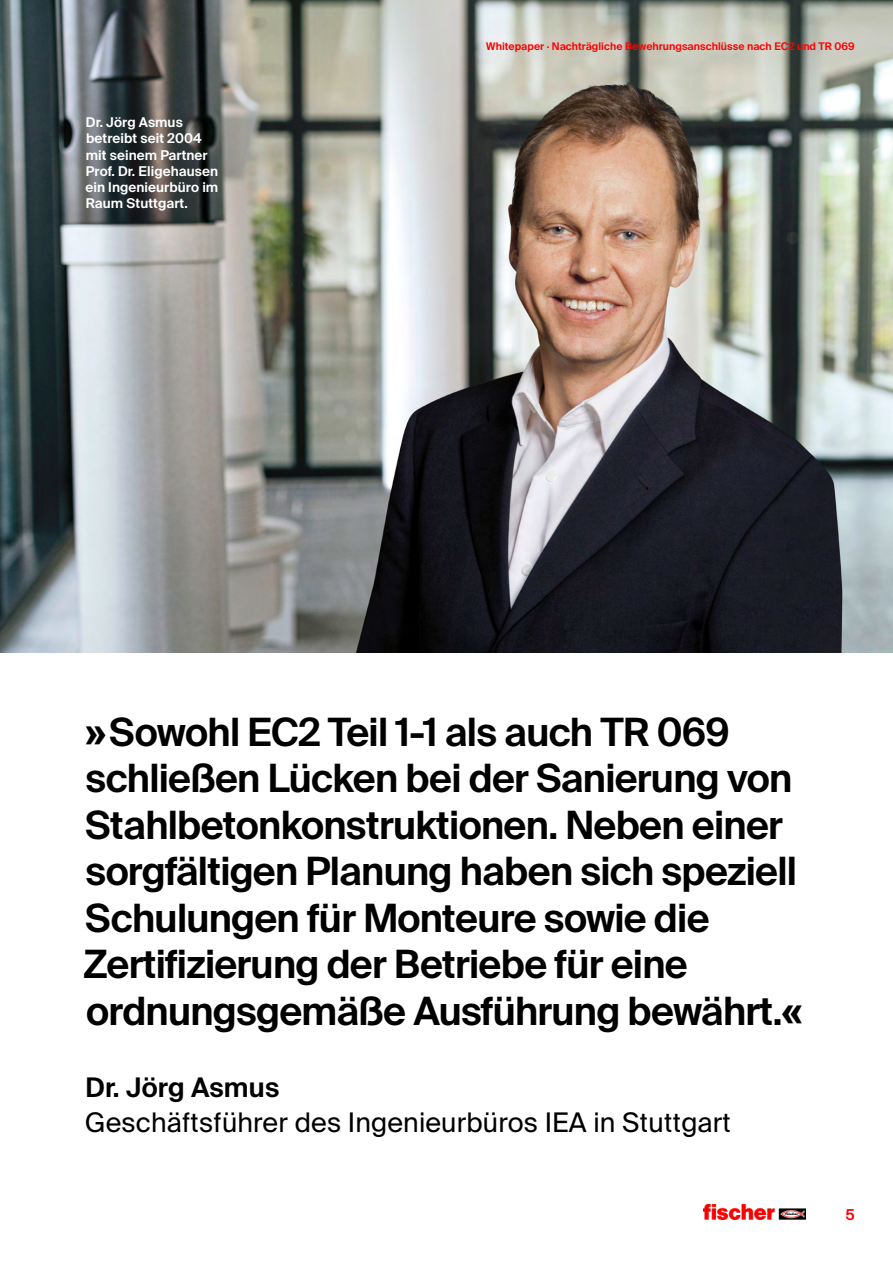
<style>
.page{position:relative;width:893px;height:1263px;background:#fff}
.page>*{position:absolute;margin:0;border:0;box-sizing:border-box;transform-origin:0 0}
.t1{font:600 39px/46.5px "fischerstrong";letter-spacing:-.02em;color:#000}
.t2{font:27px "fischerstrong";letter-spacing:.005em;color:#000}
.t3{font:600 27px "fischerstrong";letter-spacing:.005em;color:#000}
.t4{font:600 15px "fischerstrong";color:#f00}
.t5{font:600 13.5px/16.2px "fischerstrong";letter-spacing:.005em;color:#fff}
.t6{font:600 10.5px "fischerstrong";letter-spacing:.005em;color:#f00}
</style>
<div class="page">
<img style="left:0;top:0;width:893px;height:652px">
<img style="left:704px;top:1204px;width:102px;height:16px">
<p class="t5" style="left:85px;top:114px;width:134px">Dr. Jörg Asmus betreibt seit 2004 mit seinem Partner<br>Prof. Dr. Eligehausen ein Ingenieurbüro im<br>Raum Stuttgart.</p>
<p class="t6" style="left:486px;top:41px;width:370px">Whitepaper · Nachträgliche Bewehrungsanschlüsse nach EC2 und TR 069</p>
<p class="t1" style="left:83px;top:709px;width:721px">»Sowohl EC2 Teil 1-1 als auch TR 069 schließen Lücken bei der Sanierung von Stahlbetonkonstruktionen. Neben einer sorgfältigen Planung haben sich speziell Schulungen für Monteure sowie die Zertifizierung der Betriebe für eine ordnungsgemäße Ausführung bewährt.«</p>
<p class="t3" style="left:85px;top:1072px;width:195px">Dr. Jörg Asmus</p>
<p class="t2" style="left:85px;top:1107px;width:648px">Geschäftsführer des Ingenieurbüros IEA in Stuttgart</p>
<p class="t4" style="left:845px;top:1206px;width:11px">5</p>
</div>
